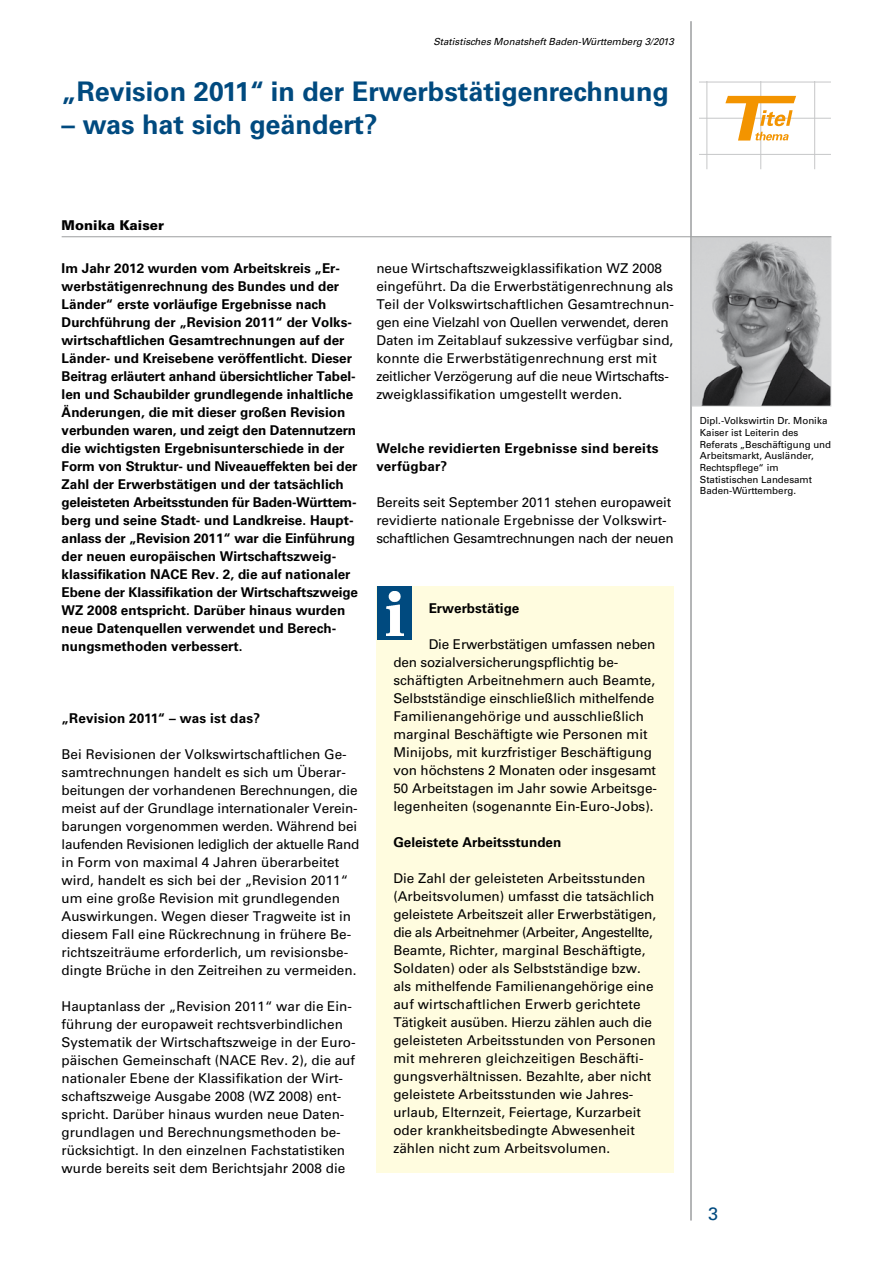
<style>
.page{position:relative;width:893px;height:1263px;background:#fff}
.page>*{position:absolute;margin:0;border:0;box-sizing:border-box;transform-origin:0 0}
.t1{font:700 27px "Univers";color:#004a7f}
.t2{font:18px "Univers";color:#004a7f}
.t3{font:13.5px/18px "Univers";color:#000}
.t4{font:700 13.5px/18px "Univers";color:#000}
.t5{font:700 13.5px/18px "Univers";letter-spacing:.02em;color:#000}
.t6{font:900 13.5px "Univers";color:#000}
.t7{font:9.75px/11.7px "Univers";color:#000}
.t8{font:italic 9.75px "Univers";color:#000}
</style>
<div class="page">
<img style="left:693px;top:238px;width:136px;height:166px">
<div style="left:691px;top:236px;width:140px;height:170px;border:1px solid #d9dadb"></div>
<hr style="left:62px;top:236px;width:769px;height:1px;background:#9c9e9f">
<hr style="left:691px;top:21px;width:1px;height:1199px;background:#9c9e9f">
<hr style="left:699px;top:82px;width:132px;height:1px;background:#c6c7c8">
<hr style="left:699px;top:118px;width:132px;height:1px;background:#c6c7c8">
<hr style="left:699px;top:154px;width:132px;height:1px;background:#c6c7c8">
<hr style="left:707px;top:81px;width:1px;height:88px;background:#c6c7c8">
<hr style="left:760px;top:81px;width:1px;height:88px;background:#c6c7c8">
<hr style="left:814px;top:81px;width:1px;height:88px;background:#c6c7c8">
<svg style="left:725px;top:96px;width:71px;height:45px"></svg>
<div style="left:376px;top:586px;width:298px;height:587px;background:#fffcdf"></div>
<div style="left:377px;top:586px;width:35px;height:54px;background:#004a7f"></div>
<img style="left:386px;top:591px;width:17px;height:44px">
<p class="t8" style="left:433px;top:35px;width:242px">Statistisches Monatsheft Baden-Württemberg 3/2013</p>
<h1 class="t1" style="left:62px;top:76px;width:609px">„Revision 2011“ in der Erwerbstätigenrechnung</h1>
<h1 class="t1" style="left:62px;top:109px;width:317px">– was hat sich geändert?</h1>
<p class="t6" style="left:62px;top:216px;width:104px">Monika Kaiser</p>
<p class="t4" style="left:62px;top:259px;width:298px">Im Jahr 2012 wurden vom Arbeitskreis „Er&shy;werbstätigenrechnung des Bundes und der Länder“ erste vorläufige Ergebnisse nach Durchführung der „Revision 2011“ der Volks&shy;wirtschaftlichen Gesamtrechnungen auf der Länder- und Kreisebene veröffentlicht. Dieser Beitrag erläutert anhand übersichtlicher Tabel&shy;len und Schaubilder grundlegende inhaltliche Änderungen, die mit dieser großen Revision verbunden waren, und zeigt den Datennutzern die wichtigsten Ergebnisunterschiede in der Form von Struktur- und Niveaueffekten bei der Zahl der Erwerbstätigen und der tatsächlich geleisteten Arbeitsstunden für Baden-Württem&shy;berg und seine Stadt- und Landkreise. Haupt&shy;anlass der „Revision 2011“ war die Einführung der neuen europäischen Wirtschaftszweig&shy;klassifikation NACE Rev. 2, die auf nationaler Ebene der Klassifikation der Wirtschaftszweige WZ 2008 entspricht. Darüber hinaus wurden neue Datenquellen verwendet und Berech&shy;nungsmethoden verbessert.</p>
<p class="t4" style="left:62px;top:709px;width:200px">„Revision 2011“ – was ist das?</p>
<p class="t3" style="left:62px;top:745px;width:299px">Bei Revisionen der Volkswirtschaftlichen Ge&shy;samtrechnungen handelt es sich um Überar&shy;beitungen der vorhandenen Berechnungen, die meist auf der Grundlage internationaler Verein&shy;barungen vorgenommen werden. Während bei laufenden Revisionen lediglich der aktuelle Rand in Form von maximal 4 Jahren überarbeitet wird, handelt es sich bei der „Revision 2011“ um eine große Revision mit grundlegenden Auswirkungen. Wegen dieser Tragweite ist in diesem Fall eine Rückrechnung in frühere Be&shy;richtszeiträume erforderlich, um revisionsbe&shy;dingte Brüche in den Zeitreihen zu vermeiden.</p>
<p class="t3" style="left:62px;top:997px;width:296px">Hauptanlass der „Revision 2011“ war die Ein&shy;führung der europaweit rechtsverbindlichen Systematik der Wirtschaftszweige in der Euro&shy;päischen Gemeinschaft (NACE Rev. 2), die auf nationaler Ebene der Klassifikation der Wirt&shy;schaftszweige Ausgabe 2008 (WZ 2008) ent&shy;spricht. Darüber hinaus wurden neue Daten&shy;grundlagen und Berechnungsmethoden be&shy;rücksichtigt. In den einzelnen Fachstatistiken wurde bereits seit dem Berichtsjahr 2008 die</p>
<p class="t3" style="left:376px;top:259px;width:299px">neue Wirtschaftszweigklassifikation WZ 2008 eingeführt. Da die Erwerbstätigenrechnung als Teil der Volkswirtschaftlichen Gesamtrechnun&shy;gen eine Vielzahl von Quellen verwendet, deren Daten im Zeitablauf sukzessive verfügbar sind, konnte die Erwerbstätigenrechnung erst mit zeitlicher Verzögerung auf die neue Wirtschafts&shy;zweigklassifikation umgestellt werden.</p>
<p class="t5" style="left:376px;top:439px;width:284px">Welche revidierten Ergebnisse sind bereits verfügbar?</p>
<p class="t3" style="left:376px;top:493px;width:299px">Bereits seit September 2011 stehen europaweit revidierte nationale Ergebnisse der Volkswirt&shy;schaftlichen Gesamtrechnungen nach der neuen</p>
<p class="t4" style="left:429px;top:600px;width:92px">Erwerbstätige</p>
<p class="t3" style="left:393px;top:635px;width:265px;text-indent:35px">Die Erwerbstätigen umfassen neben den sozialversicherungspflichtig be&shy;schäftigten Arbeitnehmern auch Beamte, Selbstständige einschließlich mithelfende Familienangehörige und ausschließlich marginal Beschäftigte wie Personen mit Minijobs, mit kurzfristiger Beschäftigung von höchstens 2 Monaten oder insgesamt 50 Arbeitstagen im Jahr sowie Arbeitsge&shy;legenheiten (sogenannte Ein-Euro-Jobs).</p>
<p class="t4" style="left:393px;top:833px;width:170px">Geleistete Arbeitsstunden</p>
<p class="t3" style="left:393px;top:869px;width:264px">Die Zahl der geleisteten Arbeitsstunden (Arbeitsvolumen) umfasst die tatsächlich geleistete Arbeitszeit aller Erwerbstätigen, die als Arbeitnehmer (Arbeiter, Angestellte, Beamte, Richter, marginal Beschäftigte, Soldaten) oder als Selbstständige bzw. als mithelfende Familienangehörige eine auf wirtschaftlichen Erwerb gerichtete Tätigkeit ausüben. Hierzu zählen auch die geleisteten Arbeitsstunden von Personen mit mehreren gleichzeitigen Beschäfti&shy;gungsverhältnissen. Bezahlte, aber nicht geleistete Arbeitsstunden wie Jahres&shy;urlaub, Elternzeit, Feiertage, Kurzarbeit oder krankheitsbedingte Abwesenheit zählen nicht zum Arbeitsvolumen.</p>
<p class="t7" style="left:700px;top:415px;width:133px">Dipl.-Volkswirtin Dr. Monika<br>Kaiser ist Leiterin des<br>Referats „Beschäftigung und<br>Arbeitsmarkt, Ausländer,<br>Rechtspflege“ im<br>Statistischen Landesamt<br>Baden-Württemberg.</p>
<h2 class="t2" style="left:708px;top:1203px;width:12px">3</h2>
</div>
